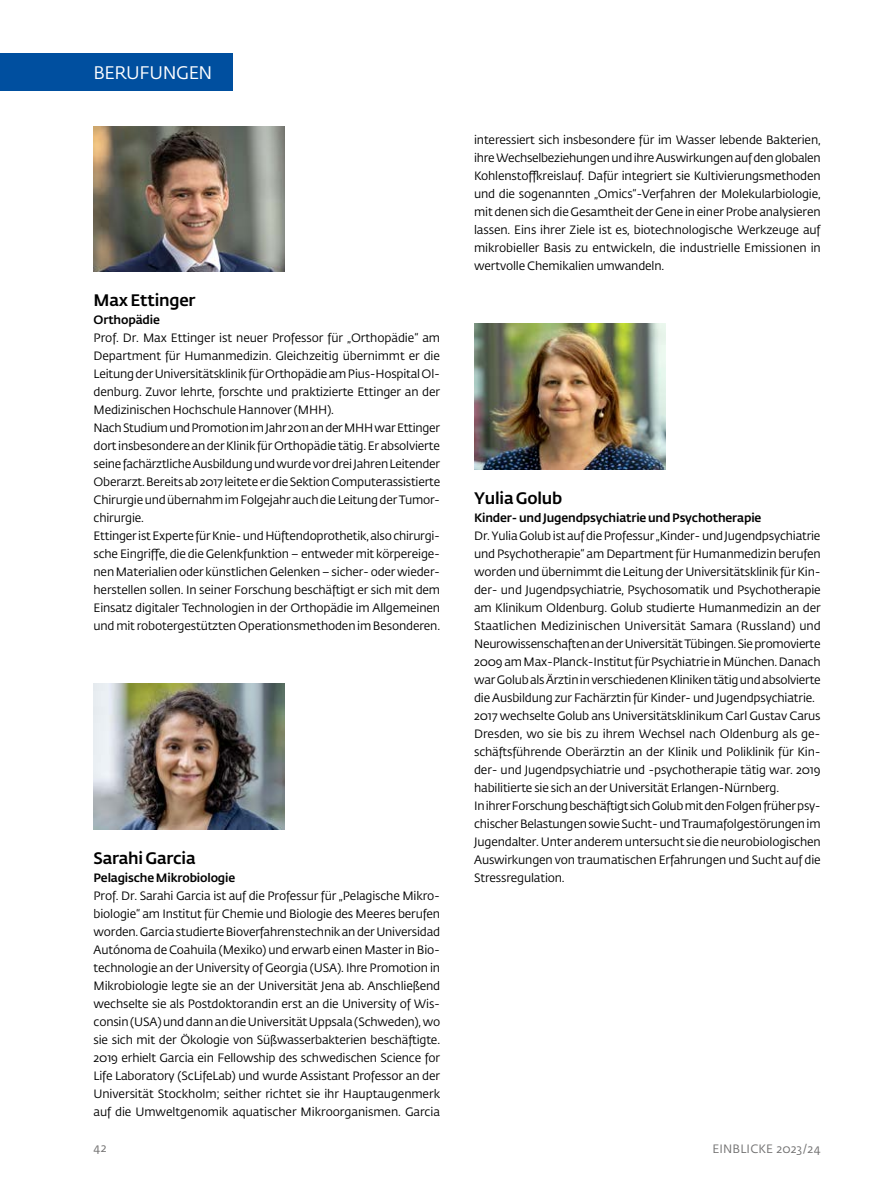
<style>
.page{position:relative;width:893px;height:1191px;background:#fff}
.page>*{position:absolute;margin:0;border:0;box-sizing:border-box;transform-origin:0 0}
.t1{font:18px "Fedra Sans Std";letter-spacing:-.02em;color:#fff}
.t2{font:500 16.5px "Fedra Sans Std";letter-spacing:-.01em;color:#000}
.t3{font:12px/18px "Fedra Sans Std";letter-spacing:-.015em;color:#000}
.t4{font:500 12px "Fedra Sans Std";letter-spacing:-.01em;color:#000}
.t5{font:12px "Fedra Sans Std";letter-spacing:.015em;color:#706f6f}
</style>
<div class="page">
<div style="left:0;top:54px;width:233px;height:37px;background:#004f9f"></div>
<img style="left:474px;top:323px;width:191px;height:146px">
<img style="left:93px;top:127px;width:192px;height:145px">
<img style="left:94px;top:684px;width:191px;height:145px">
<h1 class="t1" style="left:94px;top:62px;width:120px">BERUFUNGEN</h1>
<h2 class="t2" style="left:94px;top:290px;width:104px">Max Ettinger</h2>
<p class="t4" style="left:94px;top:312px;width:68px">Orthopädie</p>
<p class="t3" style="left:94px;top:329px;width:348px">Prof. Dr. Max Ettinger ist neuer Professor für „Orthopädie“ am Department für Humanmedizin. Gleichzeitig übernimmt er die Leitung der Universitätsklinik für Orthopädie am Pius-Hospital Ol&shy;denburg. Zuvor lehrte, forschte und praktizierte Ettinger an der Medizinischen Hochschule Hannover (MHH).<br>Nach Studium und Promotion im Jahr 2011 an der MHH war Ettinger dort insbesondere an der Klinik für Orthopädie tätig. Er absolvierte seine fachärztliche Ausbildung und wurde vor drei Jahren Leitender Oberarzt. Bereits ab 2017 leitete er die Sektion Computerassistierte Chirurgie und übernahm im Folgejahr auch die Leitung der Tumor&shy;chirurgie.<br>Ettinger ist Experte für Knie- und Hüftendoprothetik, also chirurgi&shy;sche Eingriffe, die die Gelenkfunktion – entweder mit körpereige&shy;nen Materialien oder künstlichen Gelenken – sicher- oder wieder&shy;herstellen sollen. In seiner Forschung beschäftigt er sich mit dem Einsatz digitaler Technologien in der Orthopädie im Allgemeinen und mit robotergestützten Operationsmethoden im Besonderen.</p>
<h2 class="t2" style="left:94px;top:848px;width:104px">Sarahi Garcia</h2>
<p class="t4" style="left:94px;top:870px;width:143px">Pelagische Mikrobiologie</p>
<p class="t3" style="left:94px;top:887px;width:348px;text-align:justify">Prof. Dr. Sarahi Garcia ist auf die Professur für „Pelagische Mikro&shy;biologie“ am Institut für Chemie und Biologie des Meeres berufen worden. Garcia studierte Bioverfahrenstechnik an der Universidad Autónoma de Coahuila (Mexiko) und erwarb einen Master in Bio&shy;technologie an der University of Georgia (USA). Ihre Promotion in Mikrobiologie legte sie an der Universität Jena ab. Anschließend wechselte sie als Postdoktorandin erst an die University of Wis&shy;consin (USA) und dann an die Universität Uppsala (Schweden), wo sie sich mit der Ökologie von Süßwasserbakterien beschäftigte.<br>2019 erhielt Garcia ein Fellowship des schwedischen Science for Life Laboratory (ScLifeLab) und wurde Assistant Professor an der Universität Stockholm; seither richtet sie ihr Hauptaugenmerk auf die Umweltgenomik aquatischer Mikroorganismen. Garcia</p>
<p class="t3" style="left:474px;top:131px;width:348px;text-align:justify">interessiert sich insbesondere für im Wasser lebende Bakterien, ihre Wechselbeziehungen und ihre Auswirkungen auf den globalen Kohlenstoffkreislauf. Dafür integriert sie Kultivierungsmethoden und die sogenannten „Omics“-Verfahren der Molekularbiologie, mit denen sich die Gesamtheit der Gene in einer Probe analysieren lassen. Eins ihrer Ziele ist es, biotechnologische Werkzeuge auf mikrobieller Basis zu entwickeln, die industrielle Emissionen in wertvolle Chemikalien umwandeln.</p>
<h2 class="t2" style="left:474px;top:488px;width:90px">Yulia Golub</h2>
<p class="t4" style="left:474px;top:510px;width:289px">Kinder- und Jugendpsychiatrie und Psychotherapie</p>
<p class="t3" style="left:474px;top:527px;width:348px">Dr. Yulia Golub ist auf die Professur „Kinder- und Jugendpsychiatrie und Psychotherapie“ am Department für Humanmedizin berufen worden und übernimmt die Leitung der Universitätsklinik für Kin&shy;der- und Jugendpsychiatrie, Psychosomatik und Psychotherapie am Klinikum Oldenburg. Golub studierte Humanmedizin an der Staatlichen Medizinischen Universität Samara (Russland) und Neurowissenschaften an der Universität Tübingen. Sie promovierte 2009 am Max-Planck-Institut für Psychiatrie in München. Danach war Golub als Ärztin in verschiedenen Kliniken tätig und absolvierte die Ausbildung zur Fachärztin für Kinder- und Jugendpsychiatrie.<br>2017 wechselte Golub ans Universitätsklinikum Carl Gustav Carus Dresden, wo sie bis zu ihrem Wechsel nach Oldenburg als ge&shy;schäftsführende Oberärztin an der Klinik und Poliklinik für Kin&shy;der- und Jugendpsychiatrie und -psychotherapie tätig war. 2019 habilitierte sie sich an der Universität Erlangen-Nürnberg.<br>In ihrer Forschung beschäftigt sich Golub mit den Folgen früher psy&shy;chischer Belastungen sowie Sucht- und Traumafolgestörungen im Jugendalter. Unter anderem untersucht sie die neurobiologischen Auswirkungen von traumatischen Erfahrungen und Sucht auf die Stressregulation.</p>
<p class="t5" style="left:94px;top:1140px;width:15px">42</p>
<p class="t5" style="left:713px;top:1141px;width:110px">EINBLICKE 2023/24</p>
</div>
